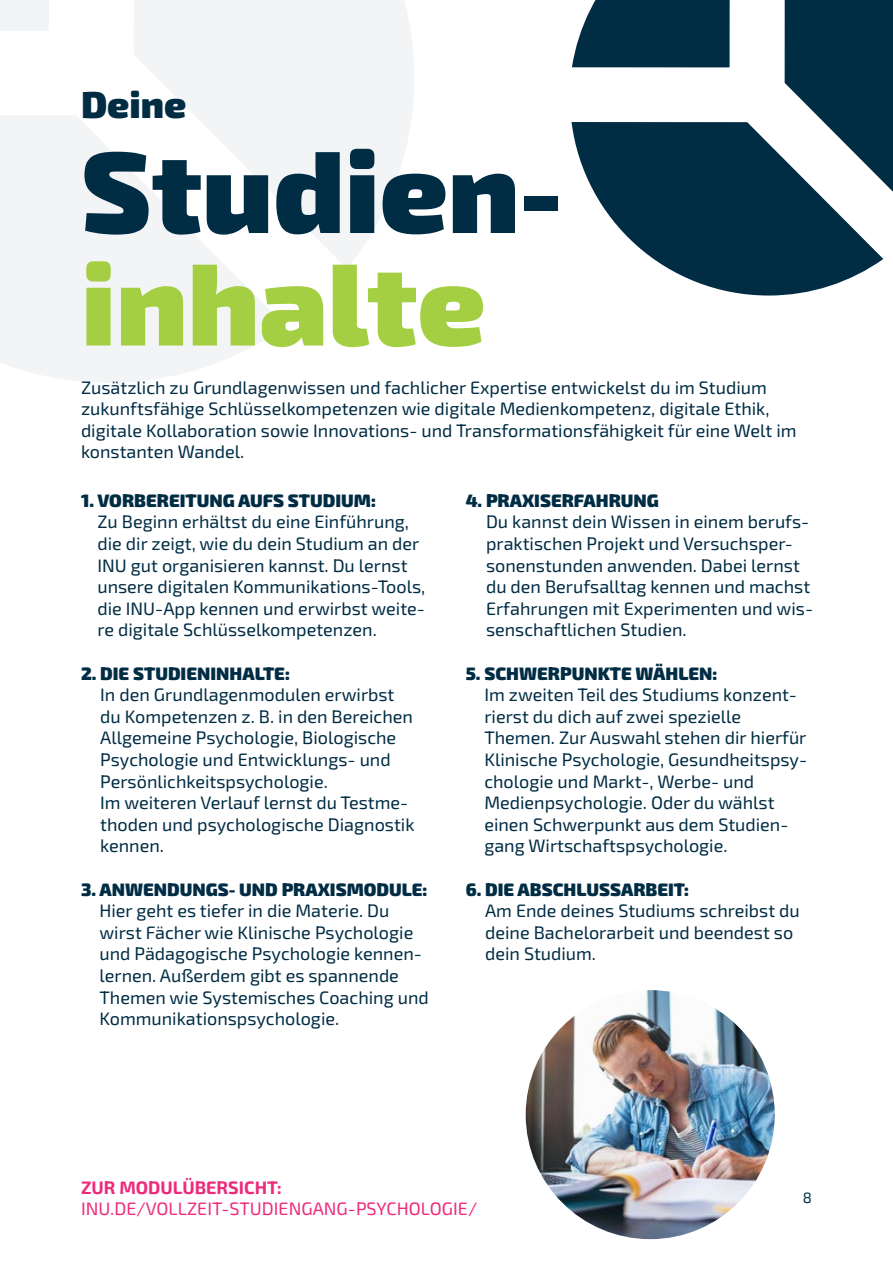
<style>
.page{position:relative;width:893px;height:1263px;background:#fff}
.page>*{position:absolute;margin:0;border:0;box-sizing:border-box;transform-origin:0 0}
.t1{font:900 115.5px "Exo 2";color:#002c44}
.t2{font:900 115.5px "Exo 2";color:#a5cf42}
.t3{font:900 37.5px "Exo 2";color:#002c44}
.t4{font:18px/21.6px "Exo 2";color:#002c44}
.t5{font:900 18px "Exo 2";color:#002c44}
.t6{font:18px "Exo 2";color:#ee2a7b}
.t7{font:700 18px "Exo 2";color:#ee2a7b}
.t8{font:15px "Exo 2";color:#002c44}
</style>
<div class="page">
<svg style="left:571px;top:122px;width:312px;height:174px;fill:#002c44"></svg>
<div style="left:572px;top:0;width:158px;height:67px;background:#002c44"></div>
<svg style="left:785px;top:0;width:108px;height:222px"></svg>
<svg style="left:0;top:115px;width:285px;height:267px;fill:#f2f4f6"></svg>
<div style="left:0;top:0;width:49px;height:31px;background:#f2f4f6"></div>
<svg style="left:134px;top:0;width:280px;height:269px;fill:#f2f4f6"></svg>
<img style="left:526px;top:990px;width:249px;height:249px;border-radius:124px">
<h2 class="t3" style="left:81px;top:79px;width:107px">Deine</h2>
<h1 class="t1" style="left:81px;top:112px;width:484px">Studien-</h1>
<h1 class="t2" style="left:81px;top:224px;width:406px">inhalte</h1>
<p class="t4" style="left:81px;top:376px;width:717px">Zusätzlich zu Grundlagenwissen und fachlicher Expertise entwickelst du im Studium zukunftsfähige Schlüsselkompetenzen wie digitale Medienkompetenz, digitale Ethik, digitale Kollaboration sowie Innovations- und Transformationsfähigkeit für eine Welt im konstanten Wandel.</p>
<p class="t5" style="left:81px;top:488px;width:297px">1. VORBEREITUNG AUFS STUDIUM:</p>
<p class="t4" style="left:97px;top:511px;width:329px">Zu Beginn erhältst du eine Einführung, die dir zeigt, wie du dein Studium an der INU gut organisieren kannst. Du lernst unsere digitalen Kommunikations-Tools, die INU-App kennen und erwirbst weite&shy;re digitale Schlüsselkompetenzen.</p>
<p class="t5" style="left:81px;top:661px;width:210px">2. DIE STUDIENINHALTE:</p>
<p class="t4" style="left:100px;top:683px;width:316px">In den Grundlagenmodulen erwirbst du Kompetenzen z. B. in den Bereichen<br>Allgemeine Psychologie, Biologische<br>Psychologie und Entwicklungs- und<br>Persönlichkeitspsychologie.<br>Im weiteren Verlauf lernst du Testme&shy;thoden und psychologische Diagnostik kennen.</p>
<p class="t5" style="left:81px;top:877px;width:348px">3. ANWENDUNGS- UND PRAXISMODULE:</p>
<p class="t4" style="left:99px;top:899px;width:331px">Hier geht es tiefer in die Materie. Du wirst Fächer wie Klinische Psychologie und Pädagogische Psychologie kennen&shy;lernen. Außerdem gibt es spannende Themen wie Systemisches Coaching und Kommunikationspsychologie.</p>
<p class="t5" style="left:466px;top:488px;width:195px">4. PRAXISERFAHRUNG</p>
<p class="t4" style="left:486px;top:511px;width:329px">Du kannst dein Wissen in einem berufs&shy;praktischen Projekt und Versuchsper&shy;sonenstunden anwenden. Dabei lernst du den Berufsalltag kennen und machst Erfahrungen mit Experimenten und wis&shy;senschaftlichen Studien.</p>
<p class="t5" style="left:466px;top:661px;width:253px">5. SCHWERPUNKTE WÄHLEN:</p>
<p class="t4" style="left:484px;top:683px;width:324px">Im zweiten Teil des Studiums konzent&shy;rierst du dich auf zwei spezielle Themen. Zur Auswahl stehen dir hierfür Klinische Psychologie, Gesundheitspsy&shy;chologie und Markt-, Werbe- und Medienpsychologie. Oder du wählst einen Schwerpunkt aus dem Studien&shy;gang Wirtschaftspsychologie.</p>
<p class="t5" style="left:466px;top:877px;width:225px">6. DIE ABSCHLUSSARBEIT:</p>
<p class="t4" style="left:485px;top:899px;width:316px">Am Ende deines Studiums schreibst du deine Bachelorarbeit und beendest so dein Studium.</p>
<p class="t7" style="left:81px;top:1174px;width:202px">ZUR MODULÜBERSICHT:</p>
<p class="t6" style="left:81px;top:1196px;width:398px">INU.DE/VOLLZEIT-STUDIENGANG-PSYCHOLOGIE/</p>
<p class="t8" style="left:803px;top:1187px;width:11px">8</p>
</div>
